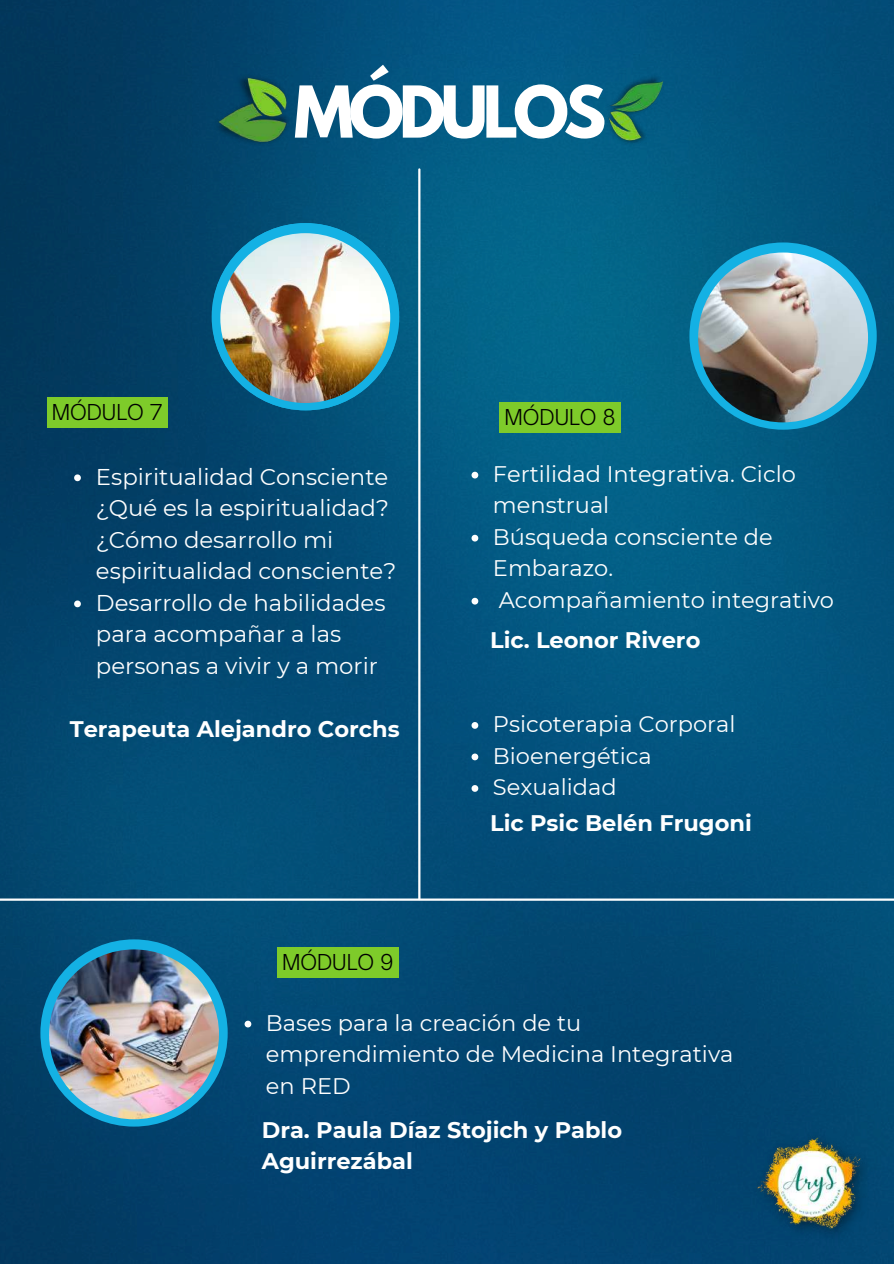
<style>
.page{position:relative;width:894px;height:1264px;background:#fff}
.page>*{position:absolute;margin:0;border:0;box-sizing:border-box;transform-origin:0 0}
.t1{font:700 63.3px "League Spartan";letter-spacing:-.08em;color:#fff}
.t2{font:22.8px/31.5px "Montserrat";color:#fefefe}
.t3{font:22.5px/31.5px "Montserrat";color:#fefefe}
.t4{font:700 22.5px/31.5px "Montserrat";color:#fff}
.t5{font:300 21px "Open Sauce One";color:#000}
</style>
<div class="page">
<img style="left:0;top:0;width:893px;height:1263px">
<svg style="left:74px;top:474px;width:7px;height:7px"></svg>
<svg style="left:74px;top:600px;width:7px;height:7px"></svg>
<img style="left:596px;top:64px;width:79px;height:105px">
<img style="left:203px;top:60px;width:102px;height:120px">
<hr style="left:418px;top:169px;width:2px;height:730px;background:#fefefe">
<svg style="left:471px;top:472px;width:7px;height:6px"></svg>
<svg style="left:471px;top:535px;width:7px;height:6px"></svg>
<svg style="left:471px;top:598px;width:7px;height:6px"></svg>
<svg style="left:471px;top:722px;width:7px;height:6px"></svg>
<svg style="left:471px;top:753px;width:7px;height:7px"></svg>
<svg style="left:471px;top:785px;width:7px;height:6px"></svg>
<div style="left:47px;top:397px;width:120px;height:31px;background:#7ecb2a"></div>
<div style="left:499px;top:402px;width:121px;height:31px;background:#7ecb2a"></div>
<div style="left:211px;top:223px;width:188px;height:187px;background:#14b1e4;border-radius:50%"></div>
<img style="left:220px;top:233px;width:170px;height:170px;border-radius:50%">
<div style="left:689px;top:242px;width:187px;height:187px;background:#14b1e4;border-radius:50%"></div>
<img style="left:698px;top:252px;width:169px;height:170px;border-radius:50%">
<hr style="left:0;top:898px;width:893px;height:2px;background:#fefefe">
<svg style="left:244px;top:1020px;width:7px;height:7px"></svg>
<div style="left:277px;top:947px;width:121px;height:30px;background:#7ecb2a"></div>
<div style="left:40px;top:939px;width:188px;height:187px;background:#14b1e4;border-radius:50%"></div>
<img style="left:49px;top:949px;width:170px;height:170px;border-radius:50%">
<img style="left:751px;top:1128px;width:120px;height:117px">
<h1 class="t1" style="left:294px;top:81px;width:314px">MÓDULOS</h1>
<p class="t5" style="left:52px;top:399px;width:112px">MÓDULO 7</p>
<p class="t5" style="left:504px;top:404px;width:113px">MÓDULO 8</p>
<p class="t2" style="left:96px;top:460px;width:302px">Espiritualidad Consciente ¿Qué es la espiritualidad? ¿Cómo desarrollo mi espiritualidad consciente?<br>Desarrollo de habilidades para acompañar a las personas a vivir y a morir</p>
<p class="t4" style="left:70px;top:713px;width:331px">Terapeuta Alejandro Corchs</p>
<p class="t5" style="left:282px;top:948px;width:113px">MÓDULO 9</p>
<p class="t3" style="left:493px;top:458px;width:342px">Fertilidad Integrativa. Ciclo menstrual<br>Búsqueda consciente de<br>Embarazo.<br>Acompañamiento integrativo</p>
<p class="t4" style="left:490px;top:623px;width:212px">Lic. Leonor Rivero</p>
<p class="t3" style="left:493px;top:708px;width:244px">Psicoterapia Corporal<br>Bioenergética<br>Sexualidad</p>
<p class="t4" style="left:490px;top:807px;width:263px">Lic Psic Belén Frugoni</p>
<p class="t3" style="left:266px;top:1007px;width:469px">Bases para la creación de tu emprendimiento de Medicina Integrativa en RED</p>
<p class="t4" style="left:262px;top:1113px;width:362px">Dra. Paula Díaz Stojich y Pablo<br>Aguirrezábal</p>
</div>
